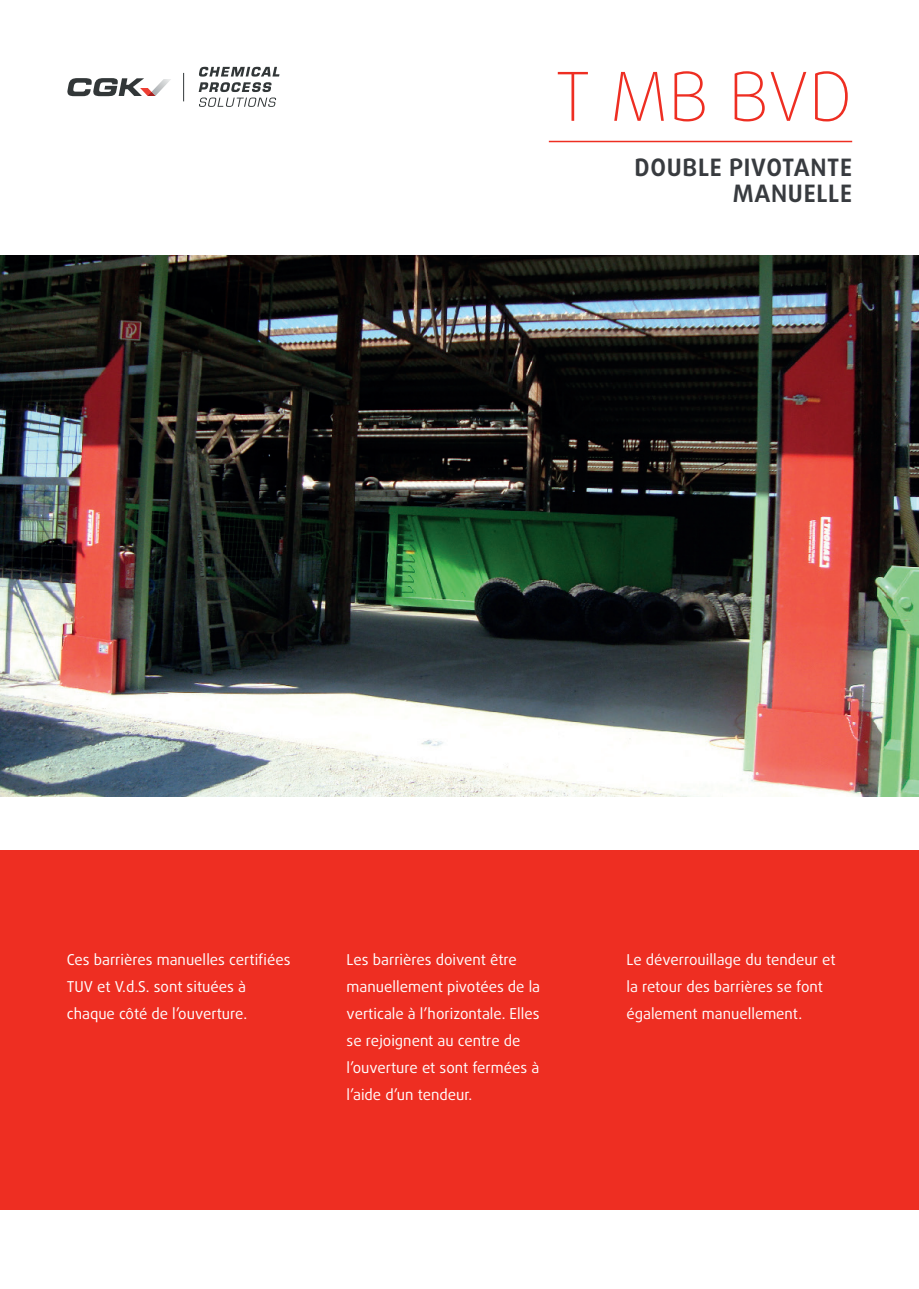
<style>
.page{position:relative;width:919px;height:1289px;background:#fff}
.page>*{position:absolute;margin:0;border:0;box-sizing:border-box;transform-origin:0 0}
.t1{font:100 67.5px "Daxline Pro";color:#ee2e22}
.t2{font:700 24px/25.5px "Daxline Pro";letter-spacing:.03em;color:#383b3f;text-align:right}
.t3{font:15px/27px "Daxline Pro";color:#fff}
</style>
<div class="page">
<div style="left:0;top:850px;width:918px;height:359px;background:#ee2e22"></div>
<hr style="left:549px;top:141px;width:303px;height:1px;background:#ee2e22">
<img style="left:0;top:256px;width:918px;height:540px">
<svg style="left:67px;top:78px;width:104px;height:18px"></svg>
<svg style="left:198px;top:67px;width:81px;height:40px"></svg>
<svg style="left:183px;top:73px;width:1px;height:28px"></svg>
<h1 class="t1" style="left:555px;top:52px;width:298px">T MB BVD</h1>
<h2 class="t2" style="left:634px;top:155px;width:219px">DOUBLE PIVOTANTE<br>MANUELLE</h2>
<p class="t3" style="left:67px;top:946px;width:225px">Ces barrières manuelles certifiées<br>TUV et V.d.S. sont situées à chaque côté de l’ouverture.</p>
<p class="t3" style="left:346px;top:946px;width:195px">Les barrières doivent être manuellement pivotées de la verticale à l’horizontale. Elles se rejoignent au centre de l’ouverture et sont fermées à l’aide d’un tendeur.</p>
<p class="t3" style="left:626px;top:946px;width:211px">Le déverrouillage du tendeur et la retour des barrières se font également manuellement.</p>
</div>
